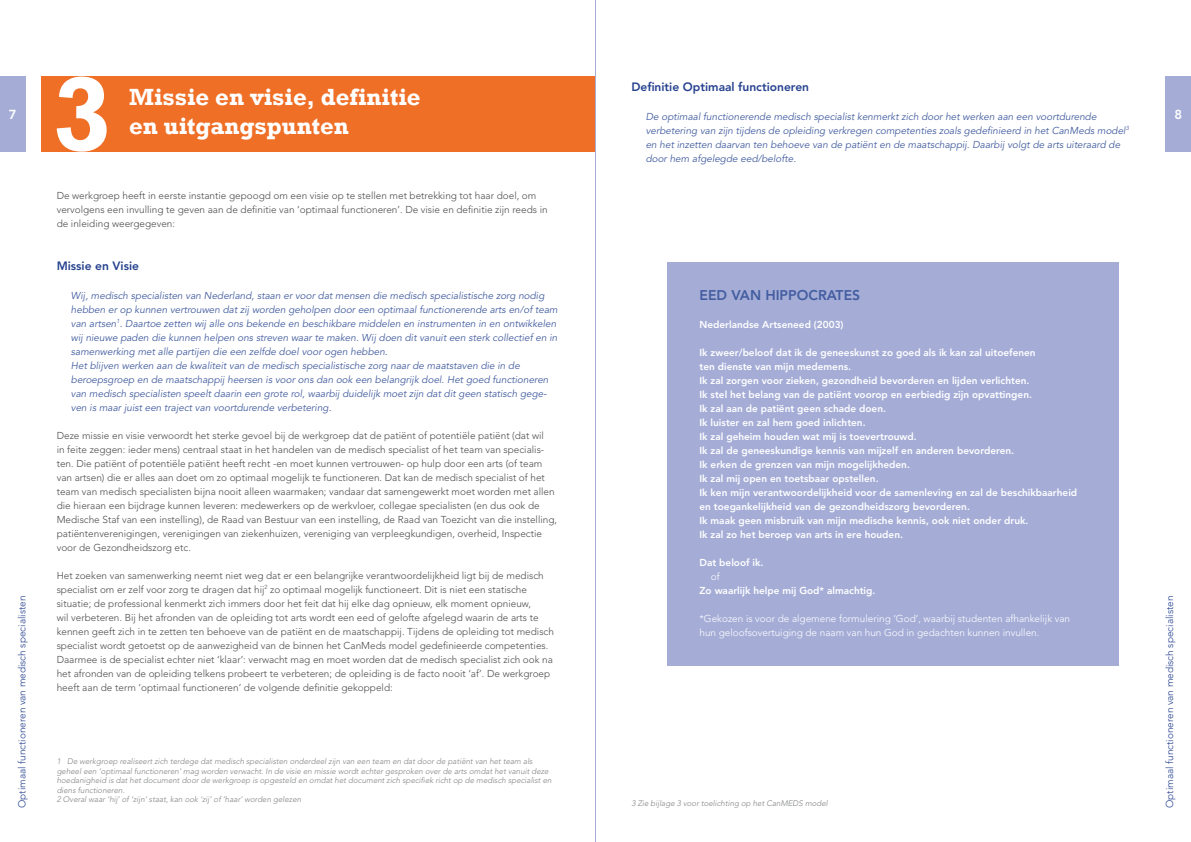
<style>
.page{position:relative;width:1191px;height:842px;background:#fff}
.page>*{position:absolute;margin:0;border:0;box-sizing:border-box;transform-origin:0 0}
.t1{font:700 24px/28.8px "Rockwell";color:#fff}
.t2{font:800 14px "Avenir LT Std";color:#435da0}
.t3{font:800 13px "Avenir LT Std";color:#fff}
.t4{font:800 12px "Avenir LT Std";color:#25418f}
.t5{font:300 10px/14px "Avenir LT Std";color:#4b4c4d}
.t6{font:italic 10px/14px "Avenir LT Std";color:#435da0}
.t7{font:800 10px/14px "Avenir LT Std";color:#fff}
.t8{font:300 10px/14px "Avenir LT Std";color:#fff}
.t9{font:300 10px "Avenir LT Std";color:#25418f}
.t10{font:italic 300 8px/9.6px "Avenir LT Std";color:#808285}
</style>
<div class="page">
<div style="left:1165px;top:77px;width:26px;height:75px;background:#a5add7"></div>
<div style="left:0;top:77px;width:26px;height:75px;background:#a5add7"></div>
<div style="left:667px;top:262px;width:452px;height:404px;background:#a5add7"></div>
<div style="left:41px;top:77px;width:554px;height:75px;background:#ef6f27"></div>
<svg style="left:57px;top:77px;width:50px;height:75px"></svg>
<hr style="left:595px;top:0;width:1px;height:842px;background:#a5add7">
<p class="t4" style="left:631px;top:80px;width:179px">Definitie Optimaal functioneren</p>
<p class="t6" style="left:645px;top:110px;width:485px">De optimaal functionerende medisch specialist kenmerkt zich door het werken aan een voortdurende verbetering van zijn tijdens de opleiding verkregen competenties zoals gedefinieerd in het CanMeds model<sup>3 </sup>en het inzetten daarvan ten behoeve van de patiënt en de maatschappij. Daarbij volgt de arts uiteraard de door hem afgelegde eed/belofte.</p>
<h1 class="t1" style="left:129px;top:83px;width:293px">Missie en visie, definitie en uitgangspunten</h1>
<h3 class="t3" style="left:9px;top:107px;width:9px">7</h3>
<h3 class="t3" style="left:1174px;top:107px;width:9px">8</h3>
<p class="t5" style="left:57px;top:188px;width:492px">De werkgroep heeft in eerste instantie gepoogd om een visie op te stellen met betrekking tot haar doel, om vervolgens een invulling te geven aan de definitie van ‘optimaal functioneren’. De visie en definitie zijn reeds in de inleiding weergegeven:</p>
<p class="t4" style="left:57px;top:259px;width:84px">Missie en Visie</p>
<p class="t6" style="left:71px;top:288px;width:488px">Wij, medisch specialisten van Nederland, staan er voor dat mensen die medisch specialistische zorg nodig hebben er op kunnen vertrouwen dat zij worden geholpen door een optimaal functionerende arts en/of team van artsen<sup>1</sup>. Daartoe zetten wij alle ons bekende en beschikbare middelen en instrumenten in en ontwikkelen wij nieuwe paden die kunnen helpen ons streven waar te maken. Wij doen dit vanuit een sterk collectief en in samenwerking met alle partijen die een zelfde doel voor ogen hebben.<br>Het blijven werken aan de kwaliteit van de medisch specialistische zorg naar de maatstaven die in de beroepsgroep en de maatschappij heersen is voor ons dan ook een belangrijk doel. Het goed functioneren van medisch specialisten speelt daarin een grote rol, waarbij duidelijk moet zijn dat dit geen statisch gege&shy;ven is maar juist een traject van voortdurende verbetering.</p>
<p class="t5" style="left:57px;top:428px;width:502px">Deze missie en visie verwoordt het sterke gevoel bij de werkgroep dat de patiënt of potentiële patiënt (dat wil<br>in feite zeggen: ieder mens) centraal staat in het handelen van de medisch specialist of het team van specialis&shy;ten. Die patiënt of potentiële patiënt heeft recht -en moet kunnen vertrouwen- op hulp door een arts (of team van artsen) die er alles aan doet om zo optimaal mogelijk te functioneren. Dat kan de medisch specialist of het team van medisch specialisten bijna nooit alleen waarmaken; vandaar dat samengewerkt moet worden met allen die hieraan een bijdrage kunnen leveren: medewerkers op de werkvloer, collegae specialisten (en dus ook de Medische Staf van een instelling), de Raad van Bestuur van een instelling, de Raad van Toezicht van die instelling, patiëntenverenigingen, verenigingen van ziekenhuizen, vereniging van verpleegkundigen, overheid, Inspectie voor de Gezondheidszorg etc.</p>
<p class="t5" style="left:57px;top:568px;width:499px">Het zoeken van samenwerking neemt niet weg dat er een belangrijke verantwoordelijkheid ligt bij de medisch specialist om er zelf voor zorg te dragen dat hij<sup>2</sup> zo optimaal mogelijk functioneert. Dit is niet een statische situatie; de professional kenmerkt zich immers door het feit dat hij elke dag opnieuw, elk moment opnieuw,<br>wil verbeteren. Bij het afronden van de opleiding tot arts wordt een eed of gelofte afgelegd waarin de arts te kennen geeft zich in te zetten ten behoeve van de patiënt en de maatschappij. Tijdens de opleiding tot medisch specialist wordt getoetst op de aanwezigheid van de binnen het CanMeds model gedefinieerde competenties.<br>Daarmee is de specialist echter niet ‘klaar’: verwacht mag en moet worden dat de medisch specialist zich ook na het afronden van de opleiding telkens probeert te verbeteren; de opleiding is de facto nooit ‘af’. De werkgroep heeft aan de term ‘optimaal functioneren’ de volgende definitie gekoppeld:</p>
<h2 class="t2" style="left:699px;top:287px;width:162px">Eed van Hippocrates</h2>
<p class="t7" style="left:699px;top:318px;width:146px">N ederlandse Artseneed (2003)</p>
<p class="t7" style="left:699px;top:346px;width:379px">Ik zweer/beloof dat ik de geneeskunst zo goed als ik kan zal uitoefenen<br>ten dienste van mijn medemens.<br>Ik zal zorgen voor zieken, gezondheid bevorderen en lijden verlichten.<br>Ik stel het belang van de patiënt voorop en eerbiedig zijn opvattingen.<br>Ik zal aan de patiënt geen schade doen.<br>Ik luister en zal hem goed inlichten.<br>Ik zal geheim houden wat mij is toevertrouwd.<br>Ik zal de geneeskundige kennis van mijzelf en anderen bevorderen.<br>Ik erken de grenzen van mijn mogelijkheden.<br>Ik zal mij open en toetsbaar opstellen.<br>Ik ken mijn verantwoordelijkheid voor de samenleving en zal de beschikbaarheid en toegankelijkheid van de gezondheidszorg bevorderen.<br>Ik maak geen misbruik van mijn medische kennis, ook niet onder druk.<br>Ik zal zo het beroep van arts in ere houden.</p>
<p class="t7" style="left:699px;top:556px;width:66px">Dat beloof ik.</p>
<p class="t8" style="left:711px;top:570px;width:10px">of</p>
<p class="t7" style="left:699px;top:584px;width:177px">Zo waarlijk helpe mij God* almachtig.</p>
<p class="t8" style="left:699px;top:612px;width:372px">*Gekozen is voor de algemene formulering ‘God’, waarbij studenten afhankelijk van hun geloofsovertuiging de naam van hun God in gedachten kunnen invullen.</p>
<p class="t9" style="left:16px;top:808px;width:214px;rotate:-90deg">Optimaal functioneren van medisch specialisten</p>
<p class="t9" style="left:1163px;top:808px;width:214px;rotate:-90deg">Optimaal functioneren van medisch specialisten</p>
<p class="t10" style="left:57px;top:756px;width:496px">1 De werkgroep realiseert zich terdege dat medisch specialisten onderdeel zijn van een team en dat door de patiënt van het team als geheel een ‘optimaal functioneren’ mag worden verwacht. In de visie en missie wordt echter gesproken over de arts omdat het vanuit deze hoedanigheid is dat het document door de werkgroep is opgesteld en omdat het document zich specifiek richt op de medisch specialist en diens functioneren.<br>2 Overal waar ‘hij’ of ‘zijn’ staat, kan ook ‘zij’ of ‘haar’ worden gelezen</p>
<p class="t10" style="left:631px;top:798px;width:198px">3 Zie bijlage 3 voor toelichting op het CanMEDS model</p>
</div>
